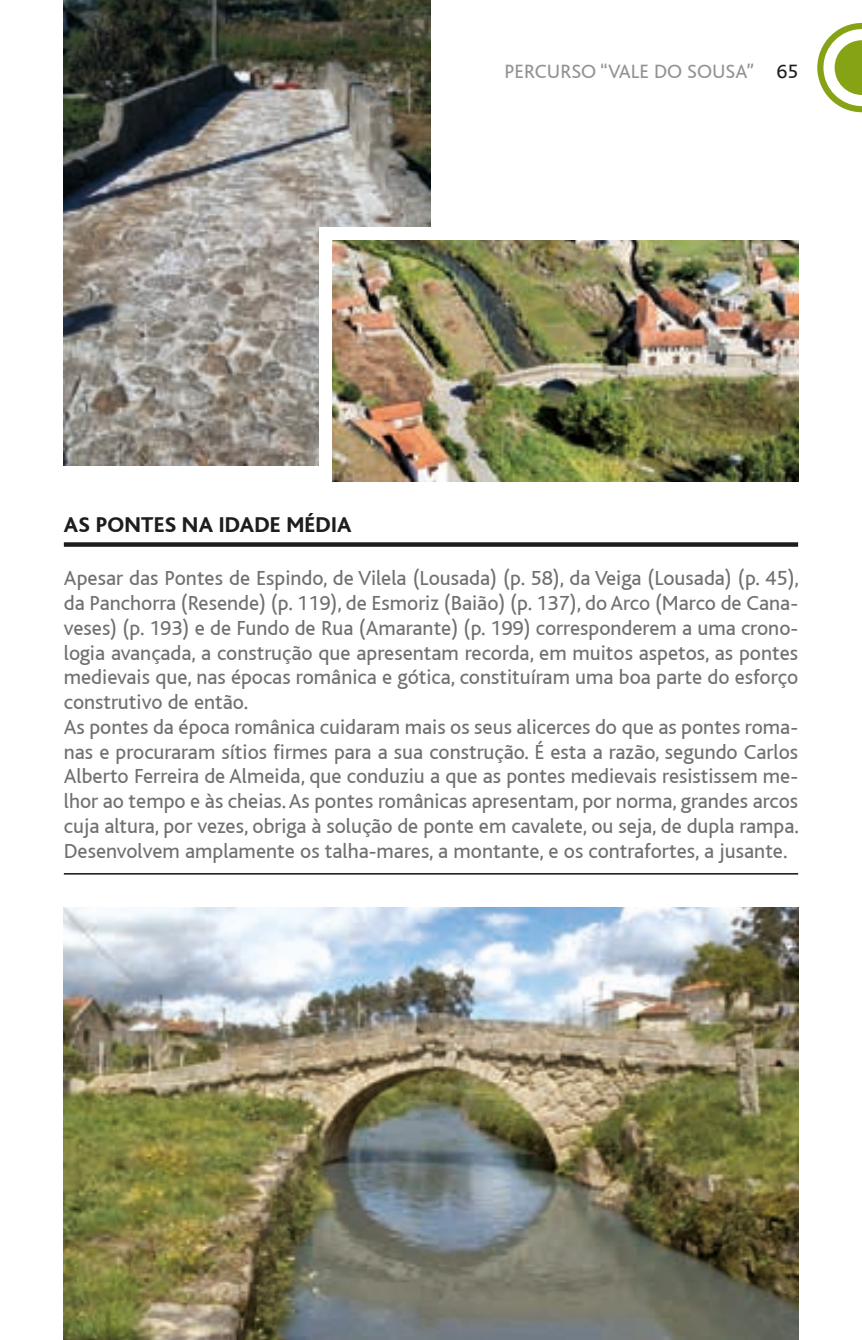
<style>
.page{position:relative;width:862px;height:1340px;background:#fff}
.page>*{position:absolute;margin:0;border:0;box-sizing:border-box;transform-origin:0 0}
.t1{font:800 22.5px "Bliss";letter-spacing:.01em;color:#1d1d1b}
.t2{font:21.38px/24.8px "Bliss";color:#70706f}
.t3{font:20.25px "Bliss";color:#939292}
.s1{color:#1d1d1b}
</style>
<div class="page">
<svg style="left:817px;top:23px;width:44px;height:89px"></svg>
<img style="left:64px;top:907px;width:733px;height:432px">
<img style="left:64px;top:0;width:366px;height:465px">
<div style="left:319px;top:227px;width:244px;height:276px;background:#fff"></div>
<img style="left:332px;top:240px;width:465px;height:242px">
<hr style="left:64px;top:873px;width:733px;height:1px;background:#1d1d1b">
<div style="left:64px;top:542px;width:733px;height:5px;background:#1d1d1b"></div>
<p class="t3" style="left:504px;top:61px;width:295px">PERCURSO “VALE DO SOUSA” <span class="s1">65</span></p>
<p class="t1" style="left:64px;top:513px;width:289px">AS PONTES NA IDADE MÉDIA</p>
<p class="t2" style="left:64px;top:566px;width:736px">Apesar das Pontes de Espindo, de Vilela (Lousada) (p. 58), da Veiga (Lousada) (p. 45), da Panchorra (Resende) (p. 119), de Esmoriz (Baião) (p. 137), do Arco (Marco de Cana&shy;veses) (p. 193) e de Fundo de Rua (Amarante) (p. 199) corresponderem a uma crono&shy;logia avançada, a construção que apresentam recorda, em muitos aspetos, as pontes medievais que, nas épocas românica e gótica, constituíram uma boa parte do esforço construtivo de então.<br>As pontes da época românica cuidaram mais os seus alicerces do que as pontes roma&shy;nas e procuraram sítios firmes para a sua construção. É esta a razão, segundo Carlos Alberto Ferreira de Almeida, que conduziu a que as pontes medievais resistissem me&shy;lhor ao tempo e às cheias. As pontes românicas apresentam, por norma, grandes arcos cuja altura, por vezes, obriga à solução de ponte em cavalete, ou seja, de dupla rampa.<br>Desenvolvem amplamente os talha-mares, a montante, e os contrafortes, a jusante.</p>
</div>
